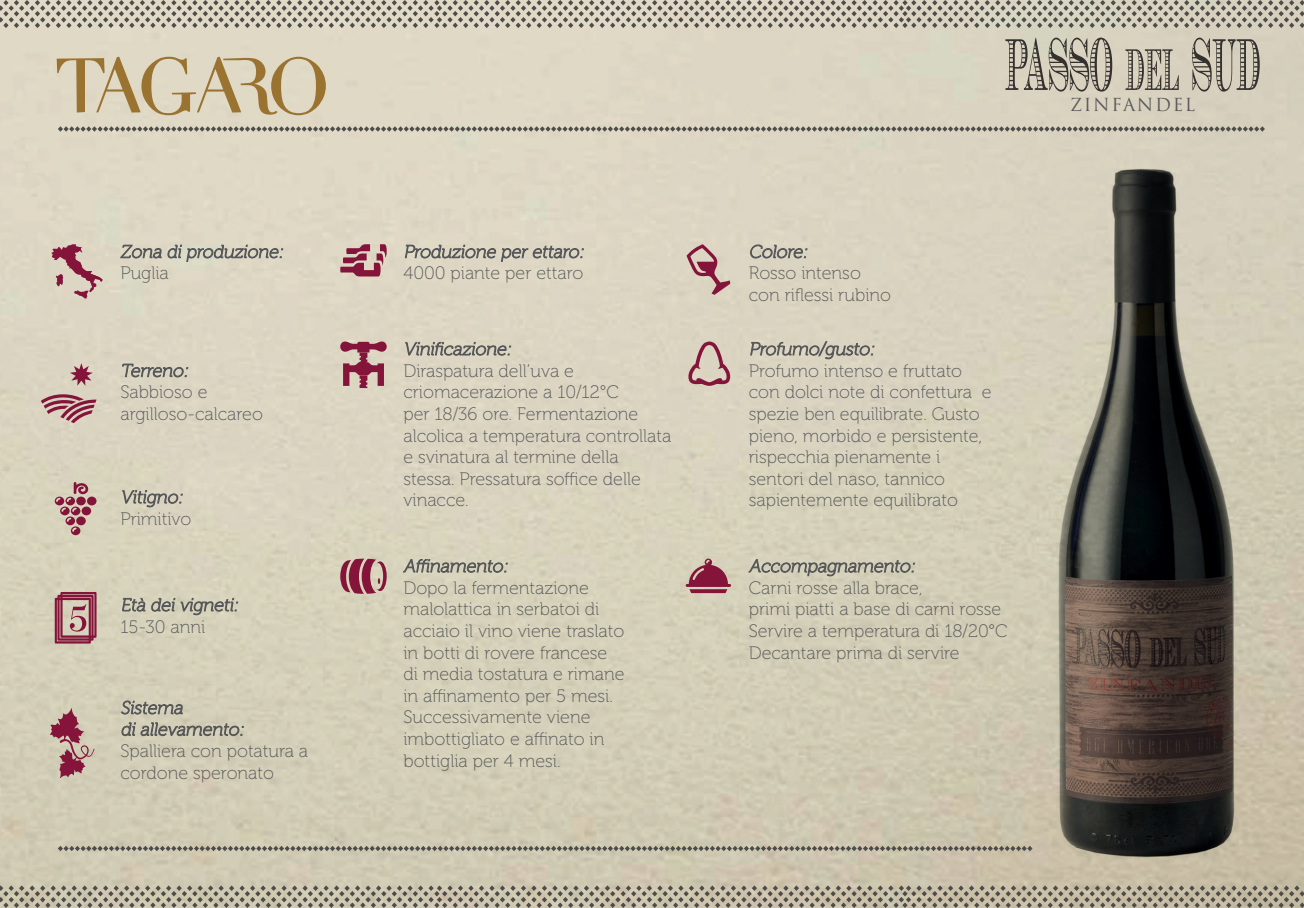
<style>
.page{position:relative;width:1304px;height:908px;background:#fff}
.page>*{position:absolute;margin:0;border:0;box-sizing:border-box;transform-origin:0 0}
.t1{font:18px/21.6px "Museo 100";color:#57585a}
.t2{font:italic 18px "Museo 100";color:#57585a}
.t3{font:17.4px "Trajan Pro 3";letter-spacing:.095em;color:#57585a}
</style>
<div class="page">
<img style="left:0;top:28px;width:1304px;height:857px">
<svg style="left:0;top:885px;width:1304px;height:23px;background:#ada694"></svg>
<svg style="left:57px;top:57px;width:269px;height:58px;background:#ccbe9e"></svg>
<svg style="left:1005px;top:38px;width:107px;height:54px;background:#a8a395"></svg>
<svg style="left:1125px;top:49px;width:54px;height:41px;background:#a7a294"></svg>
<svg style="left:1192px;top:38px;width:68px;height:54px;background:#a9a396"></svg>
<svg style="left:58px;top:126px;width:1207px;height:6px;background:#a09c90"></svg>
<svg style="left:58px;top:845px;width:835px;height:5px;background:#949082"></svg>
<svg style="left:0;top:0;width:1304px;height:28px;background:#b8b3a4"></svg>
<img style="left:893px;top:144px;width:374px;height:738px">
<svg style="left:120px;top:693px;width:124px;height:53px;background:#c1bda9"></svg>
<svg style="left:50px;top:708px;width:44px;height:69px;background:#b68a8a"></svg>
<svg style="left:120px;top:234px;width:163px;height:34px;background:#cac5b5"></svg>
<svg style="left:51px;top:244px;width:52px;height:54px;background:#c5a09d"></svg>
<svg style="left:404px;top:234px;width:180px;height:35px;background:#cbc5b5"></svg>
<svg style="left:340px;top:244px;width:47px;height:32px;background:#b37881"></svg>
<svg style="left:121px;top:587px;width:117px;height:35px;background:#c4c0ac"></svg>
<svg style="left:55px;top:591px;width:42px;height:52px;background:#ab6f78"></svg>
<svg style="left:749px;top:238px;width:58px;height:30px;background:#c6c0b1"></svg>
<svg style="left:687px;top:244px;width:43px;height:51px;background:#c5a29e"></svg>
<svg style="left:402px;top:552px;width:106px;height:31px;background:#c3bfac"></svg>
<svg style="left:340px;top:558px;width:47px;height:35px;background:#a96873"></svg>
<svg style="left:122px;top:483px;width:61px;height:31px;background:#c3beae"></svg>
<div style="left:87px;top:496px;width:10px;height:9px;background:#85143b;border-radius:50%"></div>
<div style="left:82px;top:506px;width:9px;height:9px;background:#85143b;border-radius:50%"></div>
<svg style="left:55px;top:482px;width:33px;height:53px;background:#ba8e8d"></svg>
<svg style="left:121px;top:353px;width:67px;height:34px;background:#c9c3b3"></svg>
<svg style="left:41px;top:391px;width:56px;height:32px;background:#bd9394"></svg>
<svg style="left:70px;top:363px;width:23px;height:22px"></svg>
<svg style="left:405px;top:335px;width:106px;height:30px;background:#c5c0b0"></svg>
<svg style="left:340px;top:341px;width:47px;height:47px;background:#b0757f"></svg>
<svg style="left:687px;top:341px;width:44px;height:44px;background:#c4a39f"></svg>
<svg style="left:750px;top:335px;width:124px;height:31px;background:#c5bfb0"></svg>
<svg style="left:686px;top:558px;width:45px;height:35px;background:#aa6a75"></svg>
<svg style="left:748px;top:552px;width:167px;height:31px;background:#c0bca9"></svg>
<p class="t1" style="left:120px;top:263px;width:50px">Puglia</p>
<p class="t1" style="left:403px;top:263px;width:182px">4000 piante per ettaro</p>
<p class="t1" style="left:749px;top:263px;width:144px">Rosso intenso con riflessi rubino</p>
<p class="t1" style="left:120px;top:381px;width:144px">Sabbioso e argilloso-calcareo</p>
<p class="t1" style="left:120px;top:508px;width:72px">Primitivo</p>
<p class="t1" style="left:120px;top:615px;width:86px">15-30 anni</p>
<p class="t2" style="left:120px;top:719px;width:128px">di allevamento:</p>
<p class="t1" style="left:120px;top:740px;width:189px">Spalliera con potatura a cordone speronato</p>
<p class="t1" style="left:403px;top:360px;width:269px">Diraspatura dell’uva e criomacerazione a 10/12°C<br>per 18/36 ore. Fermentazione alcolica a temperatura controllata e svinatura al termine della stessa. Pressatura soffice delle vinacce.</p>
<p class="t1" style="left:749px;top:360px;width:244px">Profumo intenso e fruttato con dolci note di confettura e spezie ben equilibrate. Gusto pieno, morbido e persistente, rispecchia pienamente i sentori del naso, tannico sapientemente equilibrato</p>
<p class="t1" style="left:403px;top:577px;width:223px">Dopo la fermentazione malolattica in serbatoi di acciaio il vino viene traslato in botti di rovere francese di media tostatura e rimane in affinamento per 5 mesi.<br>Successivamente viene imbottigliato e affinato in bottiglia per 4 mesi.</p>
<p class="t1" style="left:749px;top:577px;width:260px">Carni rosse alla brace,<br>primi piatti a base di carni rosse<br>Servire a temperatura di 18/20°C<br>Decantare prima di servire</p>
<p class="t3" style="left:1070px;top:93px;width:127px">ZINFANDEL</p>
</div>
